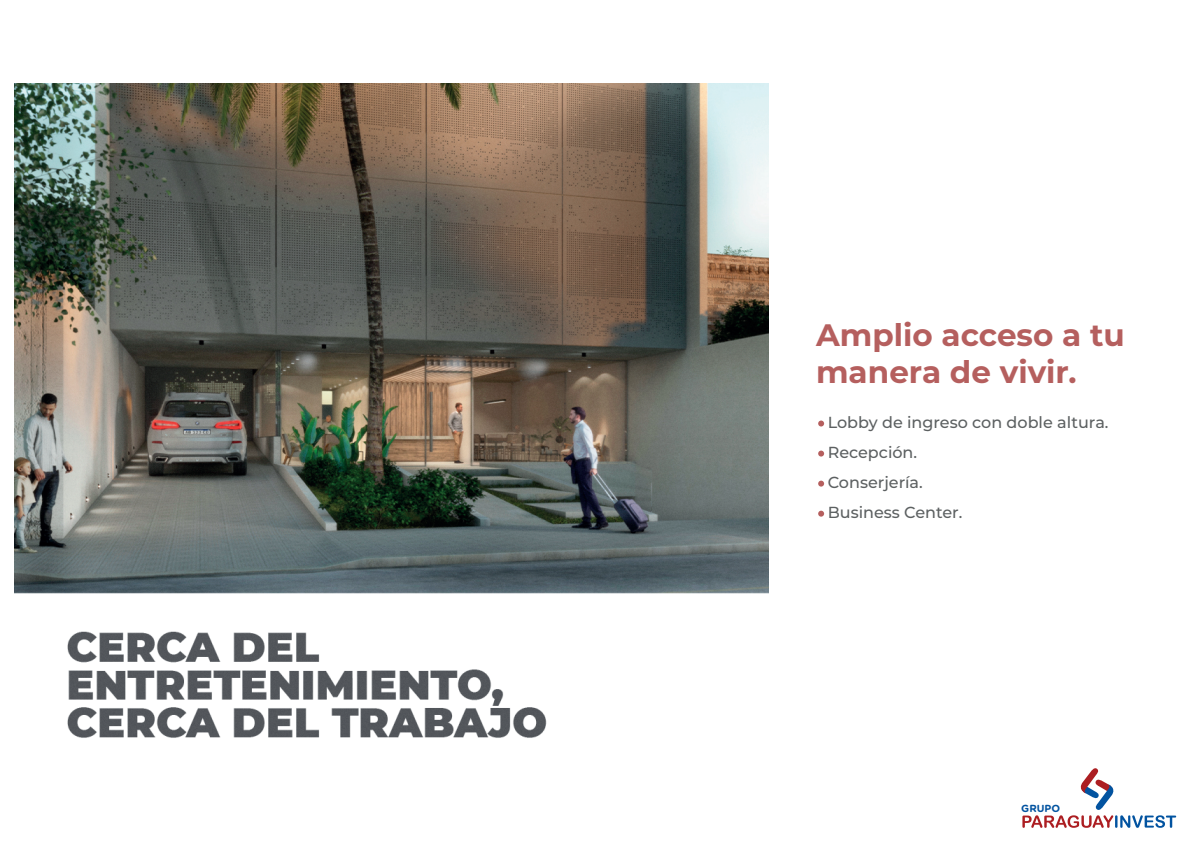
<style>
.page{position:relative;width:1191px;height:842px;background:#fff}
.page>*{position:absolute;margin:0;border:0;box-sizing:border-box;transform-origin:0 0}
.t1{font:700 31px/37.2px "Montserrat";color:#b55f5e}
.t2{font:500 16px/29.9px "Montserrat";color:#5c6061}
.t3{font:700 10.3px "Gotham Rounded";color:#0253a0}
</style>
<div class="page">
<img style="left:14px;top:83px;width:754px;height:655px">
<svg style="left:818px;top:421px;width:6px;height:5px"></svg>
<svg style="left:818px;top:451px;width:6px;height:5px"></svg>
<svg style="left:818px;top:481px;width:6px;height:6px"></svg>
<svg style="left:818px;top:511px;width:6px;height:6px"></svg>
<svg style="left:1022px;top:768px;width:154px;height:60px"></svg>
<h1 class="t1" style="left:816px;top:315px;width:310px">Amplio acceso a tu manera de vivir.</h1>
<p class="t2" style="left:827px;top:407px;width:282px">Lobby de ingreso con doble altura.<br>Recepción.<br>Conserjería.<br>Business Center.</p>
<p class="t3" style="left:1021px;top:801px;width:40px">GRUPO</p>
</div>
